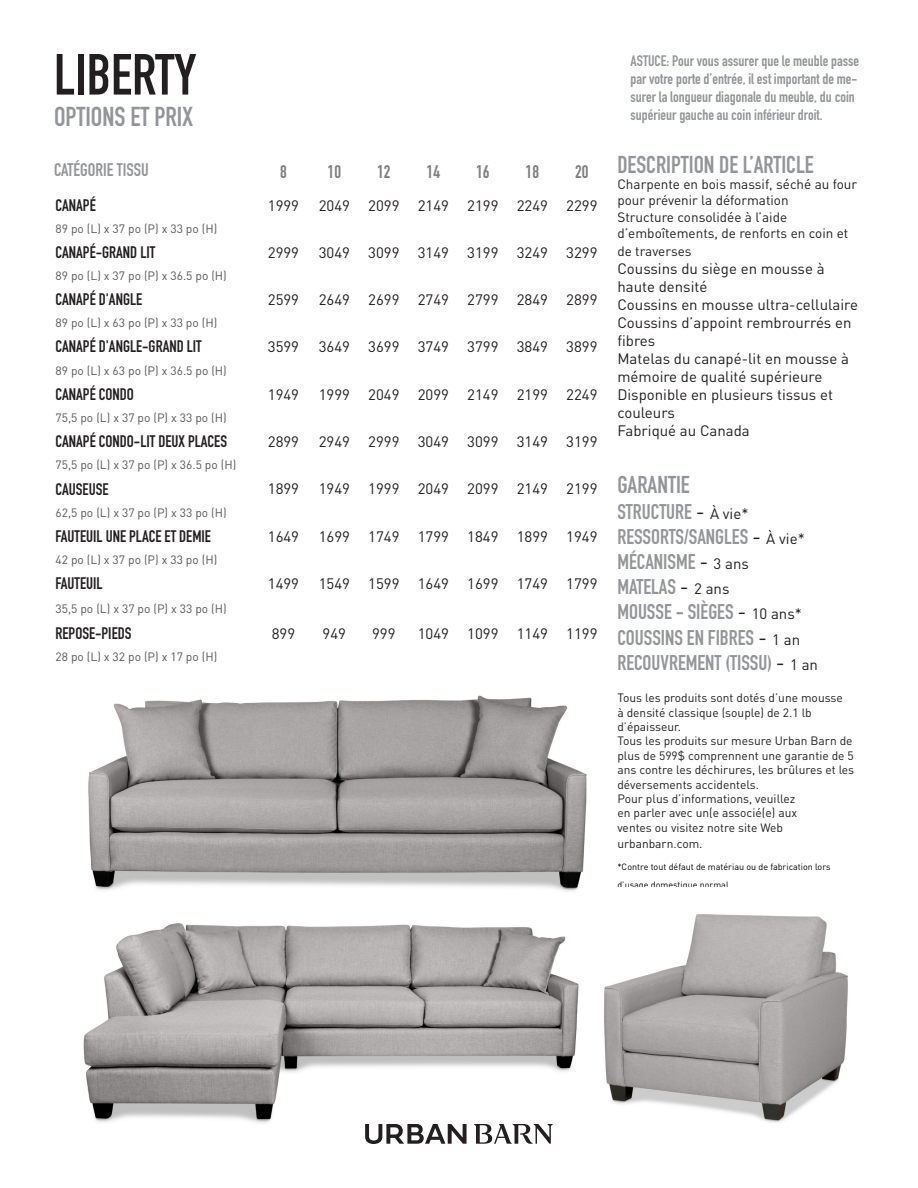
<style>
.page{position:relative;width:918px;height:1188px;background:#fff}
.page>*{position:absolute;margin:0;border:0;box-sizing:border-box;transform-origin:0 0}
.t1{font:57px "DIN Engschrift Std";color:#231f20}
.t2{font:27px "DIN Engschrift Std";color:#939598}
.t3{font:24px "DIN Engschrift Std";color:#939598}
.t4{font:21px "DIN Engschrift Std";color:#939598}
.t5{font:18px "DIN Engschrift Std";color:#939598}
.Grade{font:18px "DIN Engschrift Std";color:#7f7f7f}
.Grade-2{font:16.5px "DIN Engschrift Std";color:#231f20}
.Grade-3{font:15px/18px "DINOT";color:#231f20}
.Grade-4{font:15px/18px "DIN Engschrift Std";color:#939598}
.t6{font:13.5px/16.2px "DINOT";color:#231f20}
.t7{font:12px/14.4px "DINOT";color:#231f20}
.Grade-5{font:12px "DINOT";color:#57585a}
.t8{font:9px "DINOT";color:#000}
.s1{font-family:"DINOT";color:#231f20}
.s2{font-family:"DINOT";font-size:15px;color:#231f20}
</style>
<div class="page">
<img style="left:83px;top:923px;width:496px;height:200px">
<img style="left:88px;top:695px;width:499px;height:196px">
<img style="left:604px;top:914px;width:244px;height:209px">
<svg style="left:365px;top:1124px;width:102px;height:20px"></svg>
<svg style="left:474px;top:1124px;width:79px;height:20px"></svg>
<p class="t1" style="left:54px;top:41px;width:144px">LIBERTY</p>
<p class="t2" style="left:54px;top:101px;width:140px">OPTIONS ET PRIX</p>
<p class="t5" style="left:54px;top:159px;width:96px">CATÉGORIE TISSU</p>
<p class="t3" style="left:617px;top:151px;width:198px">DESCRIPTION DE L’ARTICLE</p>
<p class="t6" style="left:617px;top:176px;width:241px">Charpente en bois massif, séché au four pour prévenir la déformation</p>
<p class="t6" style="left:617px;top:208px;width:232px">Structure consolidée à l’aide d’emboîtements, de renforts en coin et</p>
<p class="t6" style="left:617px;top:242px;width:76px">de traverses</p>
<p class="Grade-3" style="left:617px;top:259px;width:209px">Coussins du siège en mousse à haute densité</p>
<p class="Grade-3" style="left:617px;top:295px;width:242px">Coussins en mousse ultra-cellulaire</p>
<p class="Grade-3" style="left:617px;top:313px;width:236px">Coussins d’appoint rembrourrés en fibres</p>
<p class="Grade-3" style="left:617px;top:349px;width:233px">Matelas du canapé-lit en mousse à mémoire de qualité supérieure</p>
<p class="Grade-3" style="left:617px;top:385px;width:217px">Disponible en plusieurs tissus et couleurs</p>
<p class="Grade-3" style="left:617px;top:421px;width:134px">Fabriqué au Canada</p>
<p class="t3" style="left:617px;top:471px;width:74px">GARANTIE</p>
<p class="t4" style="left:617px;top:499px;width:133px">STRUCTURE <span class="s1">-</span> <span class="s2">À vie*</span></p>
<p class="t4" style="left:617px;top:524px;width:189px">RESSORTS/SANGLES <span class="s1">-</span> <span class="s2">À vie*</span></p>
<p class="t4" style="left:617px;top:549px;width:133px">MÉCANISME <span class="s1">-</span> <span class="s2">3 ans</span></p>
<p class="t4" style="left:617px;top:575px;width:114px">MATELAS <span class="s1">-</span> <span class="s2">2 ans</span></p>
<p class="t4" style="left:617px;top:600px;width:186px">MOUSSE - SIÈGES <span class="s1">-</span> <span class="s2">10 ans*</span></p>
<p class="t4" style="left:617px;top:625px;width:184px">COUSSINS EN FIBRES <span class="s1">-</span> <span class="s2">1 an</span></p>
<p class="t4" style="left:617px;top:650px;width:202px">RECOUVREMENT (TISSU) <span class="s1">-</span> <span class="s2">1 an</span></p>
<p class="t7" style="left:617px;top:690px;width:227px">Tous les produits sont dotés d’une mousse à densité classique (souple) de 2.1 lb d’épaisseur.</p>
<p class="t7" style="left:617px;top:733px;width:238px">Tous les produits sur mesure Urban Barn de plus de 599$ comprennent une garantie de 5 ans contre les déchirures, les brûlures et les déversements accidentels.</p>
<p class="t7" style="left:617px;top:791px;width:179px">Pour plus d’informations, veuillez</p>
<p class="t7" style="left:617px;top:805px;width:181px">en parler avec un(e associé(e) aux</p>
<p class="t7" style="left:617px;top:820px;width:167px">ventes ou visitez notre site Web</p>
<p class="t7" style="left:617px;top:836px;width:87px">urbanbarn.com.</p>
<p class="t8" style="left:617px;top:860px;width:215px">*Contre tout défaut de matériau ou de fabrication lors</p>
<p class="t8" style="left:617px;top:878px;width:115px">d’usage domestique normal.</p>
<p class="Grade-4" style="left:631px;top:52px;width:230px">ASTUCE: Pour vous assurer que le meuble passe par votre porte d’entrée, il est important de me&shy;surer la longueur diagonale du meuble, du coin supérieur gauche au coin inférieur droit.</p>
<p class="Grade" style="left:280px;top:161px;width:8px">8</p>
<p class="Grade" style="left:328px;top:161px;width:15px">10</p>
<p class="Grade" style="left:377px;top:161px;width:15px">12</p>
<p class="Grade" style="left:427px;top:161px;width:15px">14</p>
<p class="Grade" style="left:476px;top:161px;width:15px">16</p>
<p class="Grade" style="left:526px;top:161px;width:15px">18</p>
<p class="Grade" style="left:575px;top:161px;width:15px">20</p>
<p class="Grade-2" style="left:56px;top:195px;width:42px">CANAPÉ</p>
<p class="Grade-3" style="left:268px;top:196px;width:33px">1999</p>
<p class="Grade-3" style="left:319px;top:196px;width:33px">2049</p>
<p class="Grade-3" style="left:368px;top:196px;width:33px">2099</p>
<p class="Grade-3" style="left:418px;top:196px;width:33px">2149</p>
<p class="Grade-3" style="left:467px;top:196px;width:33px">2199</p>
<p class="Grade-3" style="left:517px;top:196px;width:33px">2249</p>
<p class="Grade-3" style="left:566px;top:196px;width:33px">2299</p>
<p class="Grade-5" style="left:56px;top:221px;width:163px">89 po (L) x 37 po (P) x 33 po (H)</p>
<p class="Grade-2" style="left:56px;top:242px;width:101px">CANAPÉ-GRAND LIT</p>
<p class="Grade-3" style="left:268px;top:243px;width:33px">2999</p>
<p class="Grade-3" style="left:319px;top:243px;width:33px">3049</p>
<p class="Grade-3" style="left:368px;top:243px;width:33px">3099</p>
<p class="Grade-3" style="left:418px;top:243px;width:33px">3149</p>
<p class="Grade-3" style="left:467px;top:243px;width:33px">3199</p>
<p class="Grade-3" style="left:517px;top:243px;width:33px">3249</p>
<p class="Grade-3" style="left:566px;top:243px;width:33px">3299</p>
<p class="Grade-5" style="left:56px;top:268px;width:173px">89 po (L) x 37 po (P) x 36.5 po (H)</p>
<p class="Grade-2" style="left:56px;top:290px;width:88px">CANAPÉ D'ANGLE</p>
<p class="Grade-3" style="left:268px;top:290px;width:33px">2599</p>
<p class="Grade-3" style="left:319px;top:290px;width:33px">2649</p>
<p class="Grade-3" style="left:368px;top:290px;width:33px">2699</p>
<p class="Grade-3" style="left:418px;top:290px;width:33px">2749</p>
<p class="Grade-3" style="left:467px;top:290px;width:33px">2799</p>
<p class="Grade-3" style="left:517px;top:290px;width:33px">2849</p>
<p class="Grade-3" style="left:566px;top:290px;width:33px">2899</p>
<p class="Grade-5" style="left:56px;top:315px;width:163px">89 po (L) x 63 po (P) x 33 po (H)</p>
<p class="Grade-2" style="left:56px;top:337px;width:148px">CANAPÉ D'ANGLE-GRAND LIT</p>
<p class="Grade-3" style="left:268px;top:337px;width:33px">3599</p>
<p class="Grade-3" style="left:319px;top:337px;width:33px">3649</p>
<p class="Grade-3" style="left:368px;top:337px;width:33px">3699</p>
<p class="Grade-3" style="left:418px;top:337px;width:33px">3749</p>
<p class="Grade-3" style="left:467px;top:337px;width:33px">3799</p>
<p class="Grade-3" style="left:517px;top:337px;width:33px">3849</p>
<p class="Grade-3" style="left:566px;top:337px;width:33px">3899</p>
<p class="Grade-5" style="left:56px;top:362px;width:173px">89 po (L) x 63 po (P) x 36.5 po (H)</p>
<p class="Grade-2" style="left:56px;top:384px;width:80px">CANAPÉ CONDO</p>
<p class="Grade-3" style="left:268px;top:385px;width:33px">1949</p>
<p class="Grade-3" style="left:319px;top:385px;width:33px">1999</p>
<p class="Grade-3" style="left:368px;top:385px;width:33px">2049</p>
<p class="Grade-3" style="left:418px;top:385px;width:33px">2099</p>
<p class="Grade-3" style="left:467px;top:385px;width:33px">2149</p>
<p class="Grade-3" style="left:517px;top:385px;width:33px">2199</p>
<p class="Grade-3" style="left:566px;top:385px;width:33px">2249</p>
<p class="Grade-5" style="left:56px;top:410px;width:173px">75,5 po (L) x 37 po (P) x 33 po (H)</p>
<p class="Grade-2" style="left:56px;top:432px;width:173px">CANAPÉ CONDO-LIT DEUX PLACES</p>
<p class="Grade-3" style="left:268px;top:432px;width:33px">2899</p>
<p class="Grade-3" style="left:319px;top:432px;width:33px">2949</p>
<p class="Grade-3" style="left:368px;top:432px;width:33px">2999</p>
<p class="Grade-3" style="left:418px;top:432px;width:33px">3049</p>
<p class="Grade-3" style="left:467px;top:432px;width:33px">3099</p>
<p class="Grade-3" style="left:517px;top:432px;width:33px">3149</p>
<p class="Grade-3" style="left:566px;top:432px;width:33px">3199</p>
<p class="Grade-5" style="left:56px;top:457px;width:182px">75,5 po (L) x 37 po (P) x 36.5 po (H)</p>
<p class="Grade-2" style="left:56px;top:479px;width:55px">CAUSEUSE</p>
<p class="Grade-3" style="left:268px;top:479px;width:33px">1899</p>
<p class="Grade-3" style="left:319px;top:479px;width:33px">1949</p>
<p class="Grade-3" style="left:368px;top:479px;width:33px">1999</p>
<p class="Grade-3" style="left:418px;top:479px;width:33px">2049</p>
<p class="Grade-3" style="left:467px;top:479px;width:33px">2099</p>
<p class="Grade-3" style="left:517px;top:479px;width:33px">2149</p>
<p class="Grade-3" style="left:566px;top:479px;width:33px">2199</p>
<p class="Grade-5" style="left:56px;top:504px;width:173px">62,5 po (L) x 37 po (P) x 33 po (H)</p>
<p class="Grade-2" style="left:56px;top:526px;width:157px">FAUTEUIL UNE PLACE ET DEMIE</p>
<p class="Grade-3" style="left:268px;top:527px;width:33px">1649</p>
<p class="Grade-3" style="left:319px;top:527px;width:33px">1699</p>
<p class="Grade-3" style="left:368px;top:527px;width:33px">1749</p>
<p class="Grade-3" style="left:418px;top:527px;width:33px">1799</p>
<p class="Grade-3" style="left:467px;top:527px;width:33px">1849</p>
<p class="Grade-3" style="left:517px;top:527px;width:33px">1899</p>
<p class="Grade-3" style="left:566px;top:527px;width:33px">1949</p>
<p class="Grade-5" style="left:56px;top:552px;width:163px">42 po (L) x 37 po (P) x 33 po (H)</p>
<p class="Grade-2" style="left:56px;top:573px;width:49px">FAUTEUIL</p>
<p class="Grade-3" style="left:268px;top:574px;width:33px">1499</p>
<p class="Grade-3" style="left:319px;top:574px;width:33px">1549</p>
<p class="Grade-3" style="left:368px;top:574px;width:33px">1599</p>
<p class="Grade-3" style="left:418px;top:574px;width:33px">1649</p>
<p class="Grade-3" style="left:467px;top:574px;width:33px">1699</p>
<p class="Grade-3" style="left:517px;top:574px;width:33px">1749</p>
<p class="Grade-3" style="left:566px;top:574px;width:33px">1799</p>
<p class="Grade-5" style="left:56px;top:600px;width:173px">35,5 po (L) x 37 po (P) x 33 po (H)</p>
<p class="Grade-2" style="left:56px;top:623px;width:78px">REPOSE-PIEDS</p>
<p class="Grade-3" style="left:272px;top:624px;width:25px">899</p>
<p class="Grade-3" style="left:323px;top:624px;width:25px">949</p>
<p class="Grade-3" style="left:372px;top:624px;width:25px">999</p>
<p class="Grade-3" style="left:418px;top:624px;width:33px">1049</p>
<p class="Grade-3" style="left:467px;top:624px;width:33px">1099</p>
<p class="Grade-3" style="left:517px;top:624px;width:33px">1149</p>
<p class="Grade-3" style="left:566px;top:624px;width:33px">1199</p>
<p class="Grade-5" style="left:56px;top:649px;width:163px">28 po (L) x 32 po (P) x 17 po (H)</p>
</div>
